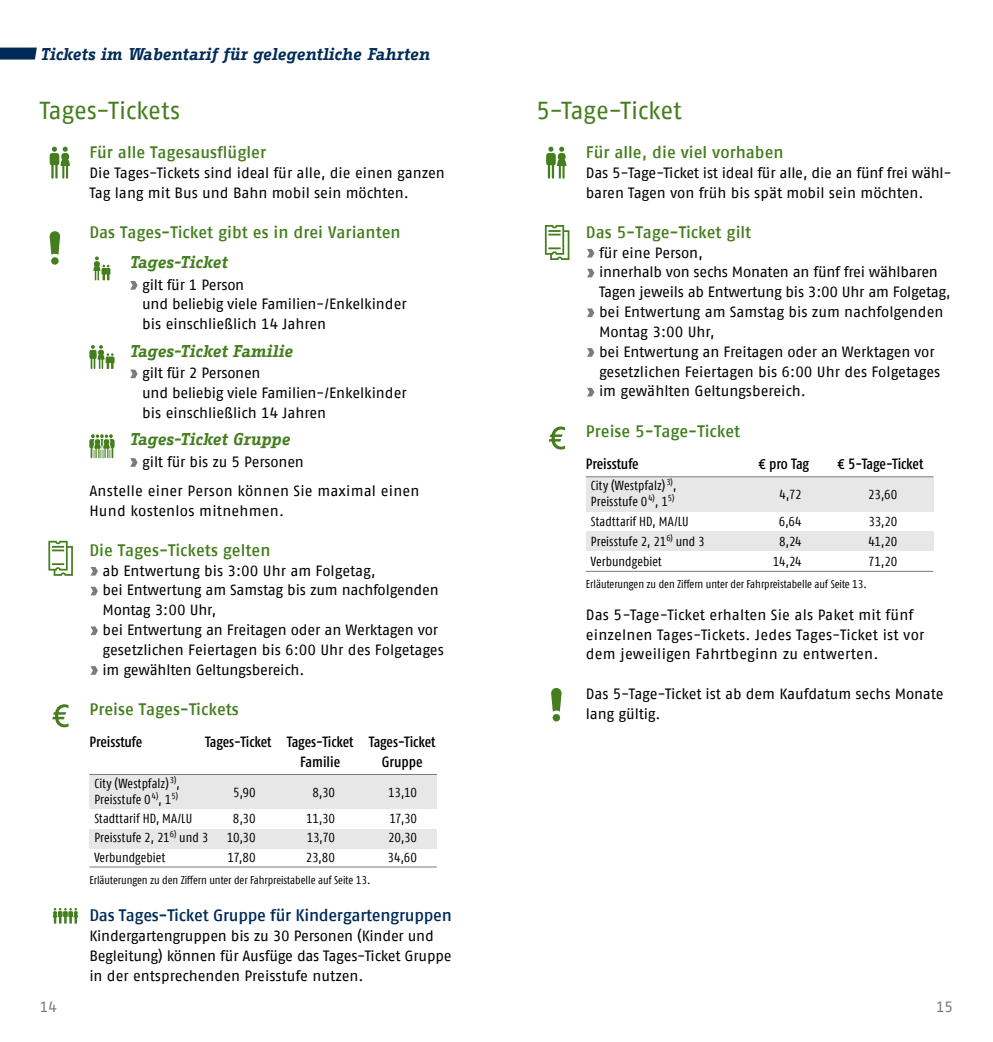
<style>
.page{position:relative;width:993px;height:1042px;background:#fff}
.page>*{position:absolute;margin:0;border:0;box-sizing:border-box;transform-origin:0 0}
.Headline{font:24.5px "Fago No Tf";letter-spacing:-.005em;color:#447e1e}
.Subhead{font:500 16.62px "Fago No Tf";color:#447e1e}
.copy{font:italic 700 16.62px "Fago Office Serif";letter-spacing:-.02em;color:#447e1e}
.Subhead-2{font:500 16.62px "Fago No Tf";letter-spacing:-.02em;color:#002b58}
.Subhead-3{font:italic 700 16.62px "Fago Office Serif";letter-spacing:-.01em;color:#002b58}
.copy-2{font:14.88px/19.8px "Fago No Tf";letter-spacing:-.01em;color:#000}
.Subhead-4{font:14.88px/19.8px "Fago No Tf";letter-spacing:-.01em;color:#000}
.copy-3{font:14.88px/19.8px "Fago No Tf";letter-spacing:.01em;color:#000}
.copy-4{font:500 condensed 14.88px/19.8px "Fago OT";letter-spacing:-.005em;color:#000;text-align:center}
.copy-5{font:14.88px/19.8px "Fago No Tf";letter-spacing:.015em;color:#000}
.t1{font:14.88px "Fago No Tf";color:#7b7b7a}
.Tabellen{font:condensed 13.12px/15.8px "Fago Offc";letter-spacing:.005em;color:#000}
.copy-6{font:condensed 13.12px/15.8px "Fago Offc";letter-spacing:.005em;color:#000}
.Fußnoten{font:condensed 11.38px "Fago Offc";color:#000}
</style>
<div class="page">
<svg style="left:48px;top:541px;width:25px;height:35px"></svg>
<svg style="left:544px;top:225px;width:25px;height:35px"></svg>
<svg style="left:50px;top:147px;width:20px;height:32px"></svg>
<svg style="left:546px;top:147px;width:20px;height:32px"></svg>
<svg style="left:0;top:48px;width:37px;height:12px"></svg>
<svg style="left:587px;top:249px;width:7px;height:8px"></svg>
<svg style="left:587px;top:269px;width:7px;height:8px"></svg>
<svg style="left:587px;top:308px;width:7px;height:9px"></svg>
<svg style="left:587px;top:348px;width:7px;height:9px"></svg>
<svg style="left:587px;top:388px;width:7px;height:8px"></svg>
<svg style="left:130px;top:369px;width:8px;height:9px"></svg>
<svg style="left:89px;top:345px;width:25px;height:24px"></svg>
<svg style="left:130px;top:458px;width:8px;height:9px"></svg>
<svg style="left:89px;top:434px;width:25px;height:25px"></svg>
<svg style="left:50px;top:231px;width:10px;height:34px"></svg>
<svg style="left:90px;top:567px;width:8px;height:8px"></svg>
<svg style="left:90px;top:587px;width:8px;height:8px"></svg>
<svg style="left:90px;top:626px;width:8px;height:9px"></svg>
<svg style="left:90px;top:666px;width:8px;height:9px"></svg>
<div style="left:89px;top:828px;width:348px;height:20px;background:#e7e7e7"></div>
<div style="left:89px;top:774px;width:348px;height:35px;background:#e7e7e7"></div>
<hr style="left:89px;top:774px;width:348px;height:1px;background:#7b7b7a">
<hr style="left:89px;top:866px;width:348px;height:1px;background:#7b7b7a">
<svg style="left:52px;top:704px;width:16px;height:23px"></svg>
<svg style="left:53px;top:908px;width:25px;height:15px"></svg>
<div style="left:585px;top:531px;width:348px;height:20px;background:#e7e7e7"></div>
<div style="left:585px;top:477px;width:348px;height:34px;background:#e7e7e7"></div>
<hr style="left:585px;top:476px;width:348px;height:1px;background:#7b7b7a">
<hr style="left:585px;top:571px;width:348px;height:1px;background:#7b7b7a">
<svg style="left:548px;top:426px;width:17px;height:23px"></svg>
<svg style="left:551px;top:688px;width:10px;height:33px"></svg>
<svg style="left:130px;top:281px;width:8px;height:9px"></svg>
<svg style="left:93px;top:256px;width:17px;height:24px"></svg>
<p class="Subhead-3" style="left:40px;top:44px;width:391px">Tickets im Wabentarif für gelegentliche Fahrten</p>
<p class="Headline" style="left:40px;top:96px;width:142px">Tages-Tickets</p>
<p class="Headline" style="left:536px;top:96px;width:147px">5-Tage-Ticket</p>
<p class="Subhead" style="left:89px;top:143px;width:178px">Für alle Tagesausflügler</p>
<p class="copy-2" style="left:89px;top:163px;width:357px">Die Tages-Tickets sind ideal für alle, die einen ganzen<br>Tag lang mit Bus und Bahn mobil sein möchten.</p>
<p class="Subhead" style="left:89px;top:223px;width:313px">Das Tages-Ticket gibt es in drei Varianten</p>
<p class="copy" style="left:129px;top:252px;width:100px">Tages-Ticket</p>
<p class="copy-2" style="left:142px;top:274px;width:266px">gilt für 1 Person<br>und beliebig viele Familien-/Enkelkinder bis einschließlich 14 Jahren</p>
<p class="copy" style="left:129px;top:341px;width:165px">Tages-Ticket Familie</p>
<p class="copy-2" style="left:142px;top:363px;width:266px">gilt für 2 Personen<br>und beliebig viele Familien-/Enkelkinder bis einschließlich 14 Jahren</p>
<p class="copy" style="left:129px;top:430px;width:162px">Tages-Ticket Gruppe</p>
<p class="copy-2" style="left:142px;top:451px;width:163px">gilt für bis zu 5 Personen</p>
<p class="copy-5" style="left:89px;top:481px;width:331px">Anstelle einer Person können Sie maximal einen<br>Hund kostenlos mitnehmen.</p>
<p class="Subhead" style="left:89px;top:540px;width:182px">Die Tages-Tickets gelten</p>
<p class="copy-2" style="left:102px;top:560px;width:274px">ab Entwertung bis 3:00 Uhr am Folgetag,</p>
<p class="copy-2" style="left:102px;top:580px;width:337px">bei Entwertung am Samstag bis zum nachfolgenden<br>Montag 3:00 Uhr,</p>
<p class="copy-2" style="left:102px;top:620px;width:343px">bei Entwertung an Freitagen oder an Werktagen vor gesetzlichen Feiertagen bis 6:00 Uhr des Folgetages</p>
<p class="copy-2" style="left:102px;top:659px;width:203px">im gewählten Geltungsbereich.</p>
<p class="Subhead" style="left:89px;top:699px;width:151px">Preise Tages-Tickets</p>
<p class="copy-4" style="left:89px;top:732px;width:54px">Preisstufe</p>
<p class="copy-4" style="left:205px;top:732px;width:232px">Tages-Ticket Tages-Ticket Tages-Ticket<br>Familie</p>
<p class="copy-4" style="left:381px;top:752px;width:42px">Gruppe</p>
<p class="Tabellen" style="left:94px;top:776px;width:87px">City (Westpfalz)<sup>3)</sup>,<br>Preisstufe 0<sup>4)</sup>, 1<sup>5)</sup></p>
<p class="Tabellen" style="left:233px;top:784px;width:24px">5,90</p>
<p class="Tabellen" style="left:312px;top:784px;width:24px">8,30</p>
<p class="Tabellen" style="left:388px;top:784px;width:30px">13,10</p>
<p class="Tabellen" style="left:94px;top:811px;width:99px">Stadttarif HD, MA/LU</p>
<p class="Tabellen" style="left:233px;top:811px;width:24px">8,30</p>
<p class="Tabellen" style="left:306px;top:811px;width:31px">11,30</p>
<p class="Tabellen" style="left:389px;top:811px;width:29px">17,30</p>
<p class="Tabellen" style="left:94px;top:830px;width:115px">Preisstufe 2, 21<sup>6)</sup> und 3</p>
<p class="Tabellen" style="left:226px;top:830px;width:30px">10,30</p>
<p class="Tabellen" style="left:306px;top:830px;width:30px">13,70</p>
<p class="Tabellen" style="left:388px;top:830px;width:31px">20,30</p>
<p class="Tabellen" style="left:94px;top:849px;width:72px">Verbundgebiet</p>
<p class="Tabellen" style="left:227px;top:849px;width:30px">17,80</p>
<p class="Tabellen" style="left:306px;top:849px;width:31px">23,80</p>
<p class="Tabellen" style="left:387px;top:849px;width:31px">34,60</p>
<p class="Fußnoten" style="left:89px;top:873px;width:282px">Erläuterungen zu den Ziffern unter der Fahrpreistabelle auf Seite 13.</p>
<p class="Subhead-2" style="left:89px;top:906px;width:364px">Das Tages-Ticket Gruppe für Kindergartengruppen</p>
<p class="Subhead-4" style="left:89px;top:926px;width:364px">Kindergartengruppen bis zu 30 Personen (Kinder und<br>Begleitung) können für Ausfüge das Tages-Ticket Gruppe in der entsprechenden Preisstufe nutzen.</p>
<p class="Subhead" style="left:585px;top:143px;width:199px">Für alle, die viel vorhaben</p>
<p class="copy-2" style="left:585px;top:163px;width:367px">Das 5-Tage-Ticket ist ideal für alle, die an fünf frei wähl&shy;baren Tagen von früh bis spät mobil sein möchten.</p>
<p class="Subhead" style="left:585px;top:222px;width:167px">Das 5-Tage-Ticket gilt</p>
<p class="copy-2" style="left:598px;top:242px;width:105px">für eine Person,</p>
<p class="copy-2" style="left:598px;top:262px;width:353px">innerhalb von sechs Monaten an fünf frei wählbaren<br>Tagen jeweils ab Entwertung bis 3:00 Uhr am Folgetag,</p>
<p class="copy-2" style="left:598px;top:302px;width:346px">bei Entwertung am Samstag bis zum nachfolgenden<br>Montag 3:00 Uhr,</p>
<p class="copy-2" style="left:598px;top:341px;width:343px">bei Entwertung an Freitagen oder an Werktagen vor gesetzlichen Feiertagen bis 6:00 Uhr des Folgetages</p>
<p class="copy-2" style="left:598px;top:381px;width:208px">im gewählten Geltungsbereich.</p>
<p class="Subhead" style="left:585px;top:421px;width:156px">Preise 5-Tage-Ticket</p>
<p class="copy-4" style="left:585px;top:454px;width:54px">Preisstufe</p>
<p class="copy-4" style="left:758px;top:454px;width:52px">€ pro Tag</p>
<p class="copy-4" style="left:837px;top:454px;width:88px">€ 5-Tage-Ticket</p>
<p class="copy-6" style="left:590px;top:478px;width:87px">City (Westpfalz)<sup>3)</sup>,<br>Preisstufe 0<sup>4)</sup>, 1<sup>5)</sup></p>
<p class="copy-6" style="left:779px;top:487px;width:24px">4,72</p>
<p class="copy-6" style="left:868px;top:487px;width:31px">23,60</p>
<p class="copy-6" style="left:590px;top:514px;width:99px">Stadttarif HD, MA/LU</p>
<p class="copy-6" style="left:778px;top:514px;width:25px">6,64</p>
<p class="copy-6" style="left:868px;top:514px;width:30px">33,20</p>
<p class="copy-6" style="left:590px;top:533px;width:115px">Preisstufe 2, 21<sup>6)</sup> und 3</p>
<p class="copy-6" style="left:779px;top:533px;width:24px">8,24</p>
<p class="copy-6" style="left:868px;top:533px;width:30px">41,20</p>
<p class="copy-6" style="left:590px;top:553px;width:72px">Verbundgebiet</p>
<p class="copy-6" style="left:772px;top:553px;width:30px">14,24</p>
<p class="copy-6" style="left:868px;top:553px;width:31px">71,20</p>
<p class="Fußnoten" style="left:585px;top:578px;width:282px">Erläuterungen zu den Ziffern unter der Fahrpreistabelle auf Seite 13.</p>
<p class="copy-3" style="left:585px;top:604px;width:340px">Das 5-Tage-Ticket erhalten Sie als Paket mit fünf einzelnen Tages-Tickets. Jedes Tages-Ticket ist vor dem jeweiligen Fahrtbeginn zu entwerten.</p>
<p class="copy-2" style="left:585px;top:684px;width:359px">Das 5-Tage-Ticket ist ab dem Kaufdatum sechs Monate lang gültig.</p>
<p class="t1" style="left:40px;top:998px;width:19px">14</p>
<p class="t1" style="left:935px;top:998px;width:19px">15</p>
</div>
